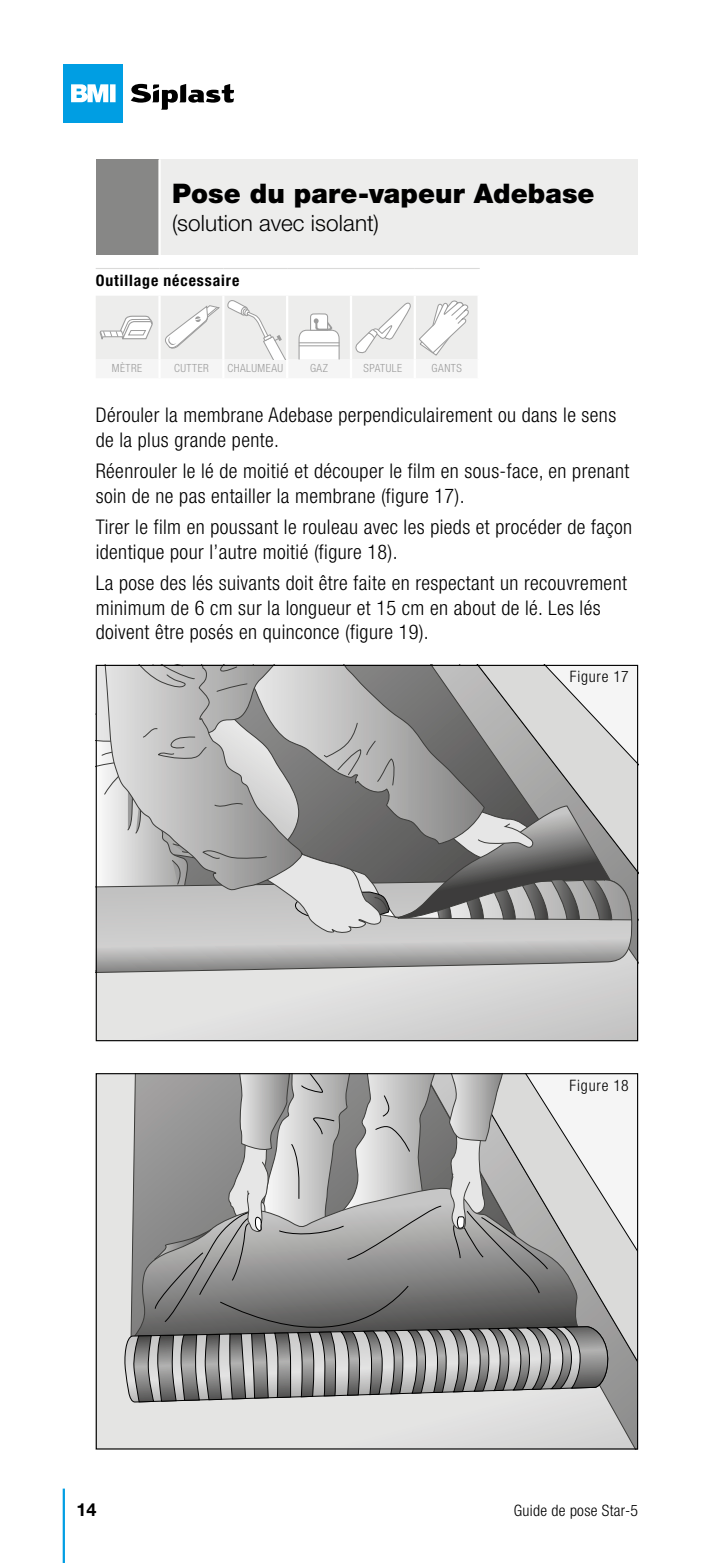
<style>
.page{position:relative;width:702px;height:1563px;background:#fff}
.page>*{position:absolute;margin:0;border:0;box-sizing:border-box;transform-origin:0 0}
.titre_fiche_1{font:900 27px "Helvetica Neue LT Std";color:#000}
.sous_titre_fiche_1{font:300 22.5px "Helvetica Neue LT Std";letter-spacing:.005em;color:#000}
.texte{font:300 condensed 20.25px/24.8px "Helvetica Neue LT Std";letter-spacing:.02em;color:#000}
.t1{font:700 18px "Helvetica Neue LT Std";color:#000}
.tableau_1_tête{font:700 condensed 15.75px "Helvetica Neue LT Std";letter-spacing:.06em;color:#000}
.t2{font:300 condensed 15.75px "Helvetica Neue LT Std";letter-spacing:.02em;color:#000}
.t3{font:300 condensed 15.75px "Helvetica Neue LT Std";letter-spacing:.05em;color:#000}
.tableau_2{font:300 condensed 11.25px "Helvetica Neue LT Std";letter-spacing:.045em;color:#9c9c9c}
</style>
<div class="page">
<hr style="left:63px;top:1488px;width:2px;height:75px;background:#009ee3">
<svg style="left:131px;top:84px;width:103px;height:26px"></svg>
<div style="left:64px;top:64px;width:59px;height:59px;background:#009ee3"></div>
<svg style="left:71px;top:84px;width:44px;height:18px"></svg>
<div style="left:96px;top:159px;width:63px;height:96px;background:#878786"></div>
<div style="left:159px;top:159px;width:479px;height:96px;background:#ededec"></div>
<hr style="left:158px;top:159px;width:3px;height:96px;background:#fff">
<hr style="left:96px;top:268px;width:63px;height:1px;background:#dadad9">
<hr style="left:159px;top:268px;width:64px;height:1px;background:#dadad9">
<hr style="left:223px;top:268px;width:64px;height:1px;background:#dadad9">
<hr style="left:287px;top:268px;width:64px;height:1px;background:#dadad9">
<hr style="left:351px;top:268px;width:64px;height:1px;background:#dadad9">
<hr style="left:415px;top:268px;width:64px;height:1px;background:#dadad9">
<svg style="left:96px;top:296px;width:381px;height:64px"></svg>
<svg style="left:98px;top:667px;width:538px;height:372px"></svg>
<div style="left:98px;top:1075px;width:324px;height:372px;background:#e4e4e3"></div>
<svg style="left:422px;top:1398px;width:214px;height:49px"></svg>
<svg style="left:609px;top:1204px;width:27px;height:194px"></svg>
<svg style="left:124px;top:1075px;width:485px;height:327px"></svg>
<p class="titre_fiche_1" style="left:172px;top:177px;width:424px">Pose du pare-vapeur Adebase</p>
<p class="sous_titre_fiche_1" style="left:172px;top:209px;width:208px">(solution avec isolant)</p>
<p class="tableau_1_tête" style="left:96px;top:271px;width:145px">Outillage nécessaire</p>
<p class="tableau_2" style="left:112px;top:361px;width:32px">MÈTRE</p>
<p class="tableau_2" style="left:174px;top:361px;width:36px">CUTTER</p>
<p class="tableau_2" style="left:227px;top:361px;width:57px">CHALUMEAU</p>
<p class="tableau_2" style="left:310px;top:361px;width:20px">GAZ</p>
<p class="tableau_2" style="left:363px;top:361px;width:40px">SPATULE</p>
<p class="tableau_2" style="left:431px;top:361px;width:32px">GANTS</p>
<p class="texte" style="left:96px;top:402px;width:522px">Dérouler la membrane Adebase perpendiculairement ou dans le sens de la plus grande pente.</p>
<p class="texte" style="left:96px;top:458px;width:535px">Réenrouler le lé de moitié et découper le film en sous-face, en prenant soin de ne pas entailler la membrane (figure 17).</p>
<p class="texte" style="left:96px;top:514px;width:538px">Tirer le film en poussant le rouleau avec les pieds et procéder de façon identique pour l’autre moitié (figure 18).</p>
<p class="texte" style="left:96px;top:570px;width:532px">La pose des lés suivants doit être faite en respectant un recouvrement minimum de 6 cm sur la longueur et 15 cm en about de lé. Les lés doivent être posés en quinconce (figure 19).</p>
<p class="t3" style="left:569px;top:668px;width:60px">Figure 17</p>
<p class="t3" style="left:569px;top:1076px;width:61px">Figure 18</p>
<p class="t1" style="left:77px;top:1498px;width:22px">14</p>
<p class="t2" style="left:514px;top:1501px;width:126px">Guide de pose Star-5</p>
</div>
